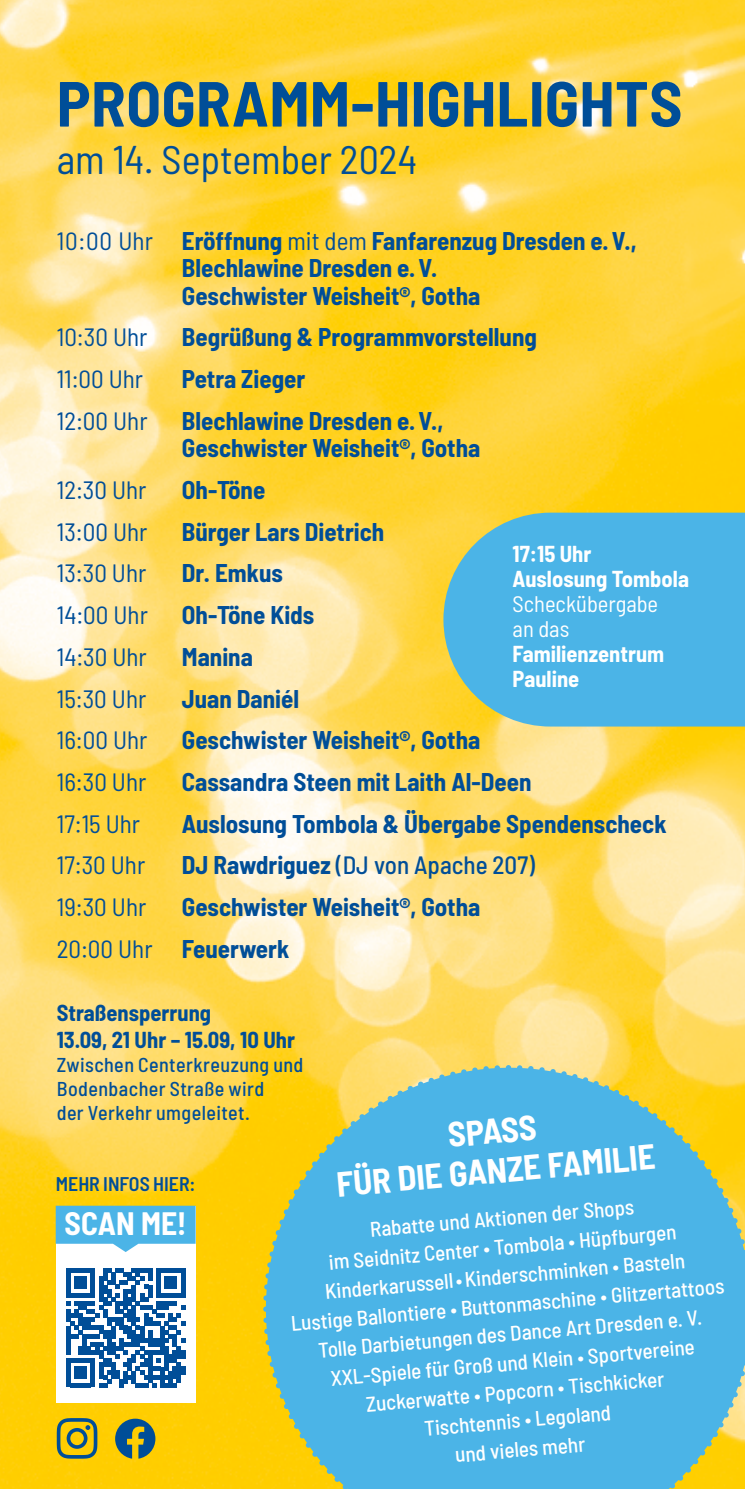
<style>
.page{position:relative;width:745px;height:1489px;background:#fff}
.page>*{position:absolute;margin:0;border:0;box-sizing:border-box;transform-origin:0 0}
.t1{font:700 semi-condensed 63.5px "Barlow";letter-spacing:.005em;color:#004e98}
.t2{font:semi-condensed 40px "Barlow";color:#004e98}
.t3{font:700 semi-condensed 34.25px/39.5px "Barlow";color:#fff;text-align:center}
.t4{font:700 semi-condensed 31.5px "Barlow";color:#fff}
.t5{font:700 semi-condensed 25px/27.5px "Barlow";color:#004e98}
.t6{font:semi-condensed 25px "Barlow";color:#004e98}
.t7{font:500 semi-condensed 25px "Barlow";color:#004e98}
.t8{font:700 semi-condensed 22.5px/25px "Barlow";color:#fff}
.t9{font:700 semi-condensed 22.5px/27px "Barlow";color:#004e98}
.t10{font:semi-condensed 22.5px/25px "Barlow";color:#fff}
.t11{font:500 semi-condensed 21px/29px "Barlow";color:#fff;text-align:center}
.t12{font:500 semi-condensed 20px/24px "Barlow";letter-spacing:.02em;color:#004e98}
.t13{font:600 semi-condensed 19.75px "Barlow";color:#004e98}
.s1{font-weight:400}
.s2{font-weight:700}
</style>
<div class="page">
<img style="left:0;top:0;width:744px;height:1488px">
<svg style="left:443px;top:512px;width:301px;height:214px;background:#59b6d8"></svg>
<svg style="left:263px;top:1064px;width:481px;height:424px;background:#68b8c6"></svg>
<div style="left:56px;top:1205px;width:139px;height:197px;background:#fff"></div>
<svg style="left:66px;top:1268px;width:119px;height:119px"></svg>
<svg style="left:56px;top:1205px;width:139px;height:46px;background:#67bee6"></svg>
<svg style="left:115px;top:1418px;width:40px;height:40px;background:#627f5d"></svg>
<svg style="left:57px;top:1417px;width:40px;height:41px;background:#97993e"></svg>
<h1 class="t1" style="left:57px;top:58px;width:627px">PROGRAMM-HIGHLIGHTS</h1>
<h2 class="t2" style="left:57px;top:131px;width:361px">am 14. September 2024</h2>
<p class="t5" style="left:182px;top:225px;width:456px;text-indent:-125px"><span class="s1">10:00 Uhr</span> Eröffnung <span class="s1">mit dem</span> Fanfarenzug Dresden e.V.,<br>Blechlawine Dresden e.V.<br>Geschwister Weisheit®, Gotha</p>
<p class="t6" style="left:57px;top:319px;width:92px">10:30 Uhr</p>
<p class="t5" style="left:182px;top:322px;width:356px">Begrüßung &amp; Programmvorstellung</p>
<p class="t6" style="left:57px;top:361px;width:88px">11:00 Uhr</p>
<p class="t5" style="left:182px;top:364px;width:125px">Petra Zieger</p>
<p class="t6" style="left:57px;top:403px;width:92px">12:00 Uhr</p>
<p class="t5" style="left:182px;top:405px;width:300px">Blechlawine Dresden e.V.,<br>Geschwister Weisheit®, Gotha</p>
<p class="t6" style="left:57px;top:472px;width:91px">12:30 Uhr</p>
<p class="t5" style="left:182px;top:474px;width:85px">Oh-Töne</p>
<p class="t6" style="left:57px;top:514px;width:92px">13:00 Uhr</p>
<p class="t5" style="left:182px;top:516px;width:204px">Bürger Lars Dietrich</p>
<p class="t6" style="left:57px;top:555px;width:91px">13:30 Uhr</p>
<p class="t5" style="left:182px;top:558px;width:102px">Dr. Emkus</p>
<p class="t6" style="left:57px;top:597px;width:93px">14:00 Uhr</p>
<p class="t5" style="left:182px;top:599px;width:134px">Oh-Töne Kids</p>
<p class="t6" style="left:57px;top:639px;width:91px">14:30 Uhr</p>
<p class="t5" style="left:182px;top:641px;width:72px">Manina</p>
<p class="t6" style="left:57px;top:680px;width:91px">15:30 Uhr</p>
<p class="t5" style="left:182px;top:683px;width:119px">Juan Daniél</p>
<p class="t6" style="left:57px;top:722px;width:92px">16:00 Uhr</p>
<p class="t5" style="left:182px;top:724px;width:300px">Geschwister Weisheit®, Gotha</p>
<p class="t6" style="left:57px;top:764px;width:91px">16:30 Uhr</p>
<p class="t5" style="left:182px;top:766px;width:351px">Cassandra Steen mit Laith Al-Deen</p>
<p class="t6" style="left:57px;top:805px;width:85px">17:15 Uhr</p>
<p class="t5" style="left:182px;top:808px;width:486px">Auslosung Tombola &amp; Übergabe Spendenscheck</p>
<p class="t6" style="left:57px;top:847px;width:90px">17:30 Uhr</p>
<p class="t7" style="left:182px;top:847px;width:354px"><span class="s2">DJ Rawdriguez</span> (DJ von Apache 207)</p>
<p class="t6" style="left:57px;top:889px;width:91px">19:30 Uhr</p>
<p class="t8" style="left:512px;top:539px;width:178px">17:15 Uhr<br>Auslosung Tombola</p>
<p class="t10" style="left:512px;top:589px;width:147px">Scheckübergabe an das</p>
<p class="t8" style="left:512px;top:639px;width:153px">Familienzentrum<br>Pauline</p>
<p class="t5" style="left:57px;top:884px;width:425px;line-height:41.8px;text-indent:125px">Geschwister Weisheit®, Gotha<br><span class="s1">20:00 Uhr</span> Feuerwerk</p>
<p class="t9" style="left:57px;top:997px;width:239px">Straßensperrung<br>13.09, 21 Uhr – 15.09, 10 Uhr</p>
<p class="t12" style="left:57px;top:1050px;width:248px">Zwischen Centerkreuzung und<br>Bodenbacher Straße wird<br>der Verkehr umgeleitet.</p>
<h3 class="t3" style="left:331px;top:1122px;width:321px;rotate:-5deg">SPASS<br>FÜR DIE GANZE FAMILIE</h3>
<p class="t11" style="left:282px;top:1220px;width:436px;rotate:-5deg">Rabatte und Aktionen der Shops<br>im Seidnitz Center • Tombola • Hüpfburgen Kinderkarussell•Kinderschminken • Basteln<br>Lustige Ballontiere • Buttonmaschine • Glitzertattoos Tolle Darbietungen des Dance Art Dresden e. V.<br>XXL-Spiele für Groß und Klein • Sportvereine Zuckerwatte • Popcorn • Tischkicker<br>Tischtennis • Legoland<br>und vieles mehr</p>
<p class="t13" style="left:56px;top:1169px;width:141px">MEHR INFOS HIER:</p>
<p class="t4" style="left:64px;top:1200px;width:124px">SCAN ME!</p>
</div>
